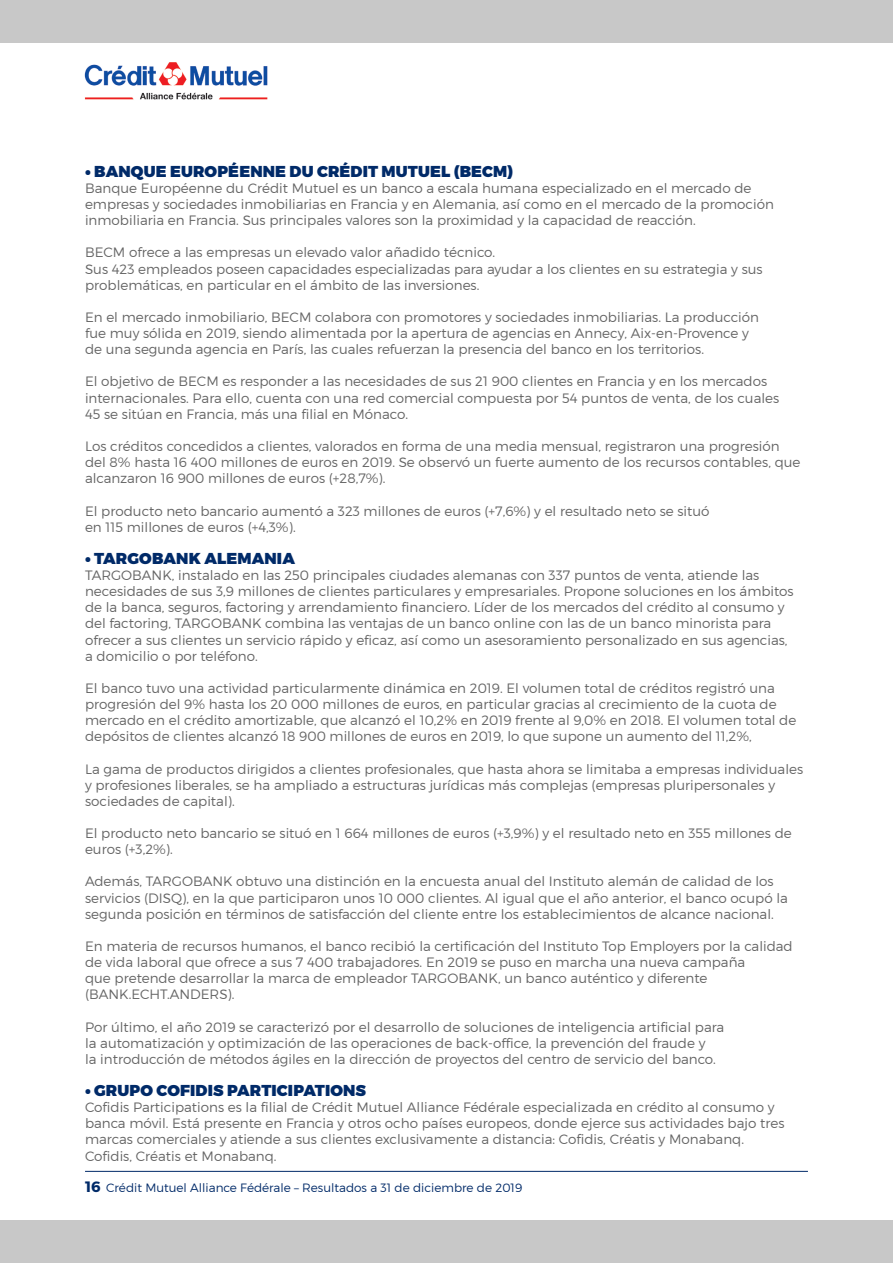
<style>
.page{position:relative;width:893px;height:1263px;background:#fff}
.page>*{position:absolute;margin:0;border:0;box-sizing:border-box;transform-origin:0 0}
.INTER_NIVO_4{font:900 15.75px "Montserrat";letter-spacing:.01em;color:#002a68}
.BODY_OK{font:300 13.5px/16.2px "Montserrat";color:#646464}
.t1{font:300 12px "Montserrat";color:#002a68}
.s1{font-weight:700;font-size:15px}
</style>
<div class="page">
<hr style="left:85px;top:1171px;width:723px;height:1px;background:#002a68">
<div style="left:0;top:0;width:893px;height:43px;background:#c8c8c8"></div>
<div style="left:0;top:1220px;width:893px;height:43px;background:#c8c8c8"></div>
<img style="left:84px;top:62px;width:183px;height:38px">
<p class="INTER_NIVO_4" style="left:85px;top:161px;width:430px">• BANQUE EUROPÉENNE DU CRÉDIT MUTUEL (BECM)</p>
<p class="BODY_OK" style="left:85px;top:180px;width:690px">Banque Européenne du Crédit Mutuel es un banco a escala humana especializado en el mercado de empresas y sociedades inmobiliarias en Francia y en Alemania, así como en el mercado de la promoción inmobiliaria en Francia. Sus principales valores son la proximidad y la capacidad de reacción.</p>
<p class="BODY_OK" style="left:85px;top:244px;width:412px">BECM ofrece a las empresas un elevado valor añadido técnico.</p>
<p class="BODY_OK" style="left:85px;top:260px;width:679px">Sus 423 empleados poseen capacidades especializadas para ayudar a los clientes en su estrategia y sus</p>
<p class="BODY_OK" style="left:85px;top:277px;width:396px">problemáticas, en particular en el ámbito de las inversiones.</p>
<p class="BODY_OK" style="left:85px;top:309px;width:675px">En el mercado inmobiliario, BECM colabora con promotores y sociedades inmobiliarias. La producción</p>
<p class="BODY_OK" style="left:85px;top:325px;width:665px">fue muy sólida en 2019, siendo alimentada por la apertura de agencias en Annecy, Aix-en-Provence y</p>
<p class="BODY_OK" style="left:85px;top:341px;width:620px">de una segunda agencia en París, las cuales refuerzan la presencia del banco en los territorios.</p>
<p class="BODY_OK" style="left:85px;top:373px;width:684px">El objetivo de BECM es responder a las necesidades de sus 21 900 clientes en Francia y en los mercados</p>
<p class="BODY_OK" style="left:85px;top:389px;width:696px">internacionales. Para ello, cuenta con una red comercial compuesta por 54 puntos de venta, de los cuales</p>
<p class="BODY_OK" style="left:85px;top:406px;width:325px">45 se sitúan en Francia, más una filial en Mónaco.</p>
<p class="BODY_OK" style="left:85px;top:438px;width:717px">Los créditos concedidos a clientes, valorados en forma de una media mensual, registraron una progresión del 8% hasta 16 400 millones de euros en 2019. Se observó un fuerte aumento de los recursos contables, que alcanzaron 16 900 millones de euros (+28,7%).</p>
<p class="BODY_OK" style="left:85px;top:502px;width:626px">El producto neto bancario aumentó a 323 millones de euros (+7,6%) y el resultado neto se situó</p>
<p class="BODY_OK" style="left:85px;top:518px;width:212px">en 115 millones de euros (+4,3%).</p>
<p class="INTER_NIVO_4" style="left:85px;top:548px;width:211px">• TARGOBANK ALEMANIA</p>
<p class="BODY_OK" style="left:85px;top:567px;width:710px">TARGOBANK, instalado en las 250 principales ciudades alemanas con 337 puntos de venta, atiende las necesidades de sus 3,9 millones de clientes particulares y empresariales. Propone soluciones en los ámbitos de la banca, seguros, factoring y arrendamiento financiero. Líder de los mercados del crédito al consumo y del factoring, TARGOBANK combina las ventajas de un banco online con las de un banco minorista para</p>
<p class="BODY_OK" style="left:85px;top:631px;width:704px">ofrecer a sus clientes un servicio rápido y eficaz, así como un asesoramiento personalizado en sus agencias,</p>
<p class="BODY_OK" style="left:85px;top:647px;width:174px">a domicilio o por teléfono.</p>
<p class="BODY_OK" style="left:85px;top:680px;width:713px">El banco tuvo una actividad particularmente dinámica en 2019. El volumen total de créditos registró una progresión del 9% hasta los 20 000 millones de euros, en particular gracias al crecimiento de la cuota de mercado en el crédito amortizable, que alcanzó el 10,2% en 2019 frente al 9,0% en 2018. El volumen total de depósitos de clientes alcanzó 18 900 millones de euros en 2019, lo que supone un aumento del 11,2%,</p>
<p class="BODY_OK" style="left:85px;top:760px;width:720px">La gama de productos dirigidos a clientes profesionales, que hasta ahora se limitaba a empresas individuales y profesiones liberales, se ha ampliado a estructuras jurídicas más complejas (empresas pluripersonales y sociedades de capital).</p>
<p class="BODY_OK" style="left:85px;top:825px;width:708px">El producto neto bancario se situó en 1 664 millones de euros (+3,9%) y el resultado neto en 355 millones de euros (+3,2%).</p>
<p class="BODY_OK" style="left:85px;top:873px;width:704px">Además, TARGOBANK obtuvo una distinción en la encuesta anual del Instituto alemán de calidad de los servicios (DISQ), en la que participaron unos 10 000 clientes. Al igual que el año anterior, el banco ocupó la segunda posición en términos de satisfacción del cliente entre los establecimientos de alcance nacional.</p>
<p class="BODY_OK" style="left:85px;top:938px;width:709px">En materia de recursos humanos, el banco recibió la certificación del Instituto Top Employers por la calidad de vida laboral que ofrece a sus 7 400 trabajadores. En 2019 se puso en marcha una nueva campaña</p>
<p class="BODY_OK" style="left:85px;top:970px;width:624px">que pretende desarrollar la marca de empleador TARGOBANK, un banco auténtico y diferente</p>
<p class="BODY_OK" style="left:85px;top:986px;width:151px">(BANK.ECHT.ANDERS).</p>
<p class="BODY_OK" style="left:85px;top:1018px;width:641px">Por último, el año 2019 se caracterizó por el desarrollo de soluciones de inteligencia artificial para la automatización y optimización de las operaciones de back-office, la prevención del fraude y<br>la introducción de métodos ágiles en la dirección de proyectos del centro de servicio del banco.</p>
<p class="INTER_NIVO_4" style="left:85px;top:1080px;width:283px">• GRUPO COFIDIS PARTICIPATIONS</p>
<p class="BODY_OK" style="left:85px;top:1099px;width:701px">Cofidis Participations es la filial de Crédit Mutuel Alliance Fédérale especializada en crédito al consumo y banca móvil. Está presente en Francia y otros ocho países europeos, donde ejerce sus actividades bajo tres marcas comerciales y atiende a sus clientes exclusivamente a distancia: Cofidis, Créatis y Monabanq.<br>Cofidis, Créatis et Monabanq.</p>
<p class="t1" style="left:85px;top:1181px;width:439px"><span class="s1">16</span> Crédit Mutuel Alliance Fédérale – Resultados a 31 de diciembre de 2019</p>
</div>
